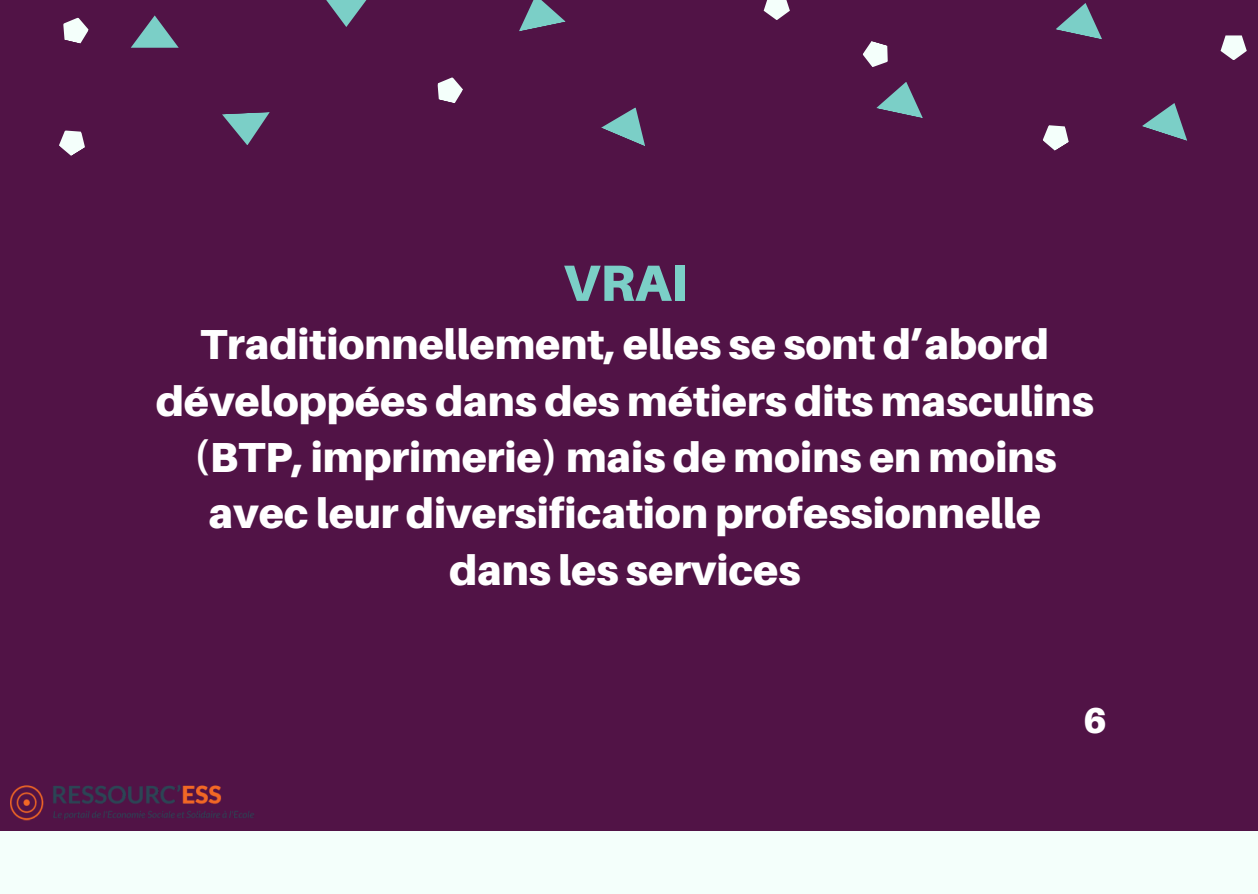
<style>
.page{position:relative;width:1258px;height:894px;background:#fff}
.page>*{position:absolute;margin:0;border:0;box-sizing:border-box;transform-origin:0 0}
.t1{font:900 51px "Aileron";color:#7bcfc7}
.t2{font:900 42px/56.4px "Aileron";color:#fff;text-align:center}
.t3{font:900 36px "Aileron";color:#fff}
</style>
<div class="page">
<div style="left:0;top:0;width:1258px;height:893px;background:#511346"></div>
<div style="left:0;top:831px;width:1258px;height:62px;background:#f4fffb"></div>
<svg style="left:222px;top:112px;width:48px;height:33px"></svg>
<svg style="left:1056px;top:3px;width:46px;height:36px"></svg>
<svg style="left:519px;top:0;width:47px;height:32px"></svg>
<svg style="left:326px;top:0;width:41px;height:27px"></svg>
<svg style="left:131px;top:15px;width:48px;height:33px"></svg>
<svg style="left:63px;top:17px;width:26px;height:27px"></svg>
<svg style="left:764px;top:0;width:26px;height:20px"></svg>
<svg style="left:59px;top:130px;width:26px;height:26px"></svg>
<svg style="left:437px;top:77px;width:26px;height:26px"></svg>
<svg style="left:601px;top:107px;width:44px;height:39px"></svg>
<svg style="left:876px;top:82px;width:47px;height:36px"></svg>
<svg style="left:1142px;top:103px;width:45px;height:38px"></svg>
<svg style="left:1042px;top:125px;width:27px;height:26px"></svg>
<svg style="left:862px;top:41px;width:26px;height:26px"></svg>
<svg style="left:1220px;top:35px;width:27px;height:25px"></svg>
<img style="left:11px;top:785px;width:243px;height:36px">
<p class="t1" style="left:562px;top:251px;width:126px">VRAI</p>
<p class="t2" style="left:156px;top:315px;width:939px">Traditionnellement, elles se sont d’abord développées dans des métiers dits masculins (BTP, imprimerie) mais de moins en moins avec leur diversification professionnelle dans les services</p>
<p class="t3" style="left:1083px;top:697px;width:25px">6</p>
</div>
